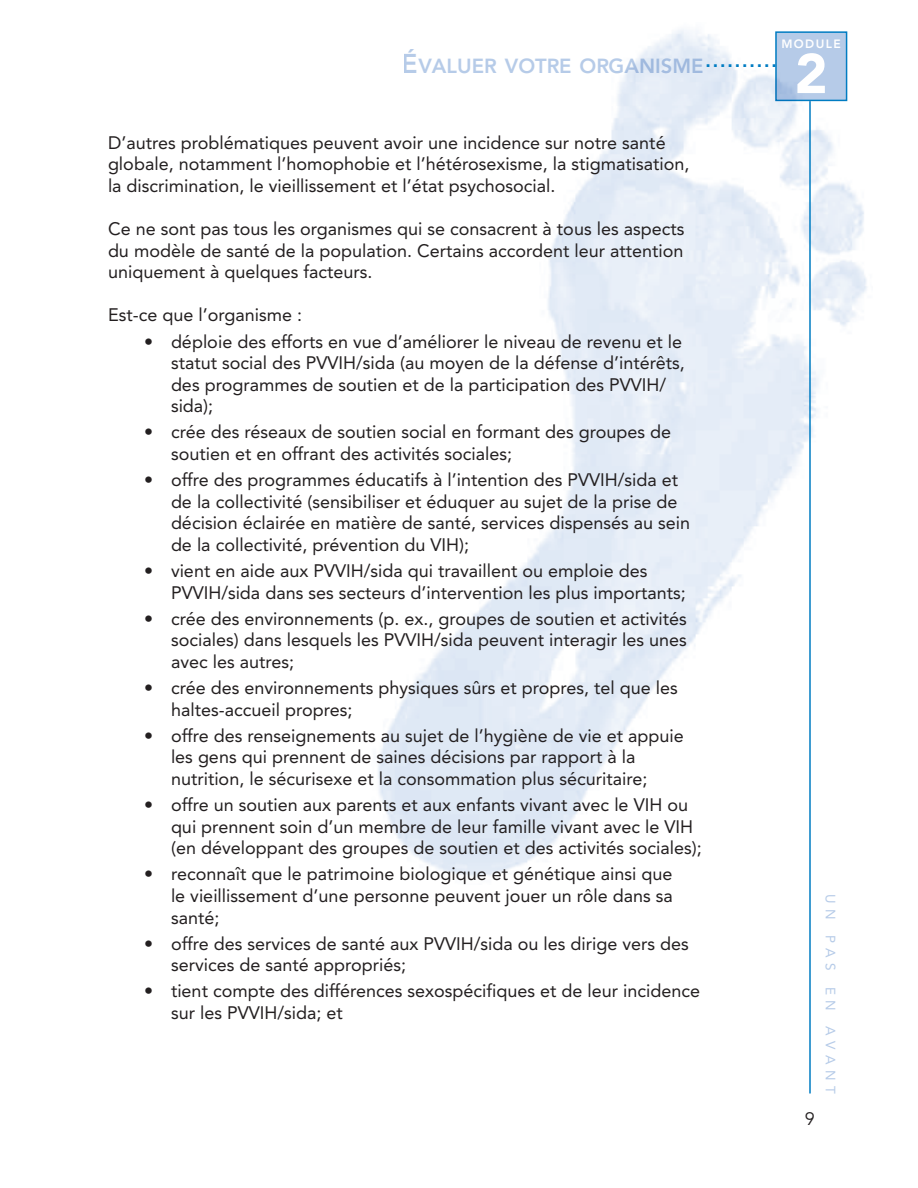
<style>
.page{position:relative;width:918px;height:1188px;background:#fff}
.page>*{position:absolute;margin:0;border:0;box-sizing:border-box;transform-origin:0 0}
.t1{font:900 55.5px "Avenir LT Std";color:#fff}
.t2{font:800 20.25px "Avenir LT Std";color:#b6cbe8}
.t3{font:700 19.35px "Arial";color:#007cc2}
.t4{font:18px/21.6px "Avenir LT Std";color:#231f20}
.t5{font:18px "Avenir LT Std";color:#231f20}
.t6{font:13.5px "Avenir LT Std";letter-spacing:.4em;color:#b6cbe8}
.t7{font:800 12px "Avenir LT Std";letter-spacing:.12em;color:#fff}
.s1{font-size:27px}
</style>
<div class="page">
<hr style="left:809px;top:101px;width:2px;height:992px;background:#007cc2">
<div style="left:775px;top:31px;width:72px;height:70px;background:#b6cbe8;border:2px solid #007cc2"></div>
<p class="t7" style="left:781px;top:37px;width:61px">MODULE</p>
<h1 class="t1" style="left:795px;top:43px;width:34px">2</h1>
<p class="t2" style="left:402px;top:54px;width:303px"><span class="s1">É</span>VALUER VOTRE ORGANISME</p>
<p class="t3" style="left:706px;top:49px;width:73px">..........</p>
<p class="t4" style="left:108px;top:132px;width:583px">D’autres problématiques peuvent avoir une incidence sur notre santé globale, notamment l’homophobie et l’hétérosexisme, la stigmatisation, la discrimination, le vieillissement et l’état psychosocial.</p>
<p class="t4" style="left:108px;top:218px;width:578px;text-align:justify">Ce ne sont pas tous les organismes qui se consacrent à tous les aspects du modèle de santé de la population. Certains accordent leur attention uniquement à quelques facteurs.</p>
<p class="t4" style="left:108px;top:305px;width:196px">Est-ce que l’organisme :</p>
<p class="t4" style="left:171px;top:331px;width:515px;text-indent:-27px">• déploie des efforts en vue d’améliorer le niveau de revenu et le statut social des PVVIH/sida (au moyen de la défense d’intérêts, des programmes de soutien et de la participation des PVVIH/ sida);</p>
<p class="t4" style="left:171px;top:422px;width:502px;text-indent:-27px">• crée des réseaux de soutien social en formant des groupes de soutien et en offrant des activités sociales;</p>
<p class="t4" style="left:171px;top:469px;width:521px;text-indent:-27px">• offre des programmes éducatifs à l’intention des PVVIH/sida et de la collectivité (sensibiliser et éduquer au sujet de la prise de décision éclairée en matière de santé, services dispensés au sein de la collectivité, prévention du VIH);</p>
<p class="t4" style="left:171px;top:560px;width:516px;text-indent:-27px">• vient en aide aux PVVIH/sida qui travaillent ou emploie des<br>PVVIH/sida dans ses secteurs d’intervention les plus importants;</p>
<p class="t4" style="left:171px;top:608px;width:517px;text-align:justify;text-indent:-27px">• crée des environnements (p. ex., groupes de soutien et activités sociales) dans lesquels les PVVIH/sida peuvent interagir les unes avec les autres;</p>
<p class="t4" style="left:171px;top:677px;width:508px;text-indent:-27px">• crée des environnements physiques sûrs et propres, tel que les haltes-accueil propres;</p>
<p class="t4" style="left:171px;top:725px;width:514px;text-indent:-27px">• offre des renseignements au sujet de l’hygiène de vie et appuie les gens qui prennent de saines décisions par rapport à la nutrition, le sécurisexe et la consommation plus sécuritaire;</p>
<p class="t4" style="left:171px;top:794px;width:532px;text-indent:-27px">• offre un soutien aux parents et aux enfants vivant avec le VIH ou qui prennent soin d’un membre de leur famille vivant avec le VIH (en développant des groupes de soutien et des activités sociales);</p>
<p class="t4" style="left:171px;top:863px;width:503px;text-align:justify;text-indent:-27px">• reconnaît que le patrimoine biologique et génétique ainsi que le vieillissement d’une personne peuvent jouer un rôle dans sa santé;</p>
<p class="t4" style="left:171px;top:933px;width:519px;text-indent:-27px">• offre des services de santé aux PVVIH/sida ou les dirige vers des services de santé appropriés;</p>
<p class="t4" style="left:171px;top:980px;width:531px;text-indent:-27px">• tient compte des différences sexospécifiques et de leur incidence sur les PVVIH/sida; et</p>
<p class="t5" style="left:805px;top:1108px;width:12px">9</p>
<p class="t6" style="left:838px;top:894px;width:201px;rotate:90deg">UN PAS EN AVANT</p>
</div>
